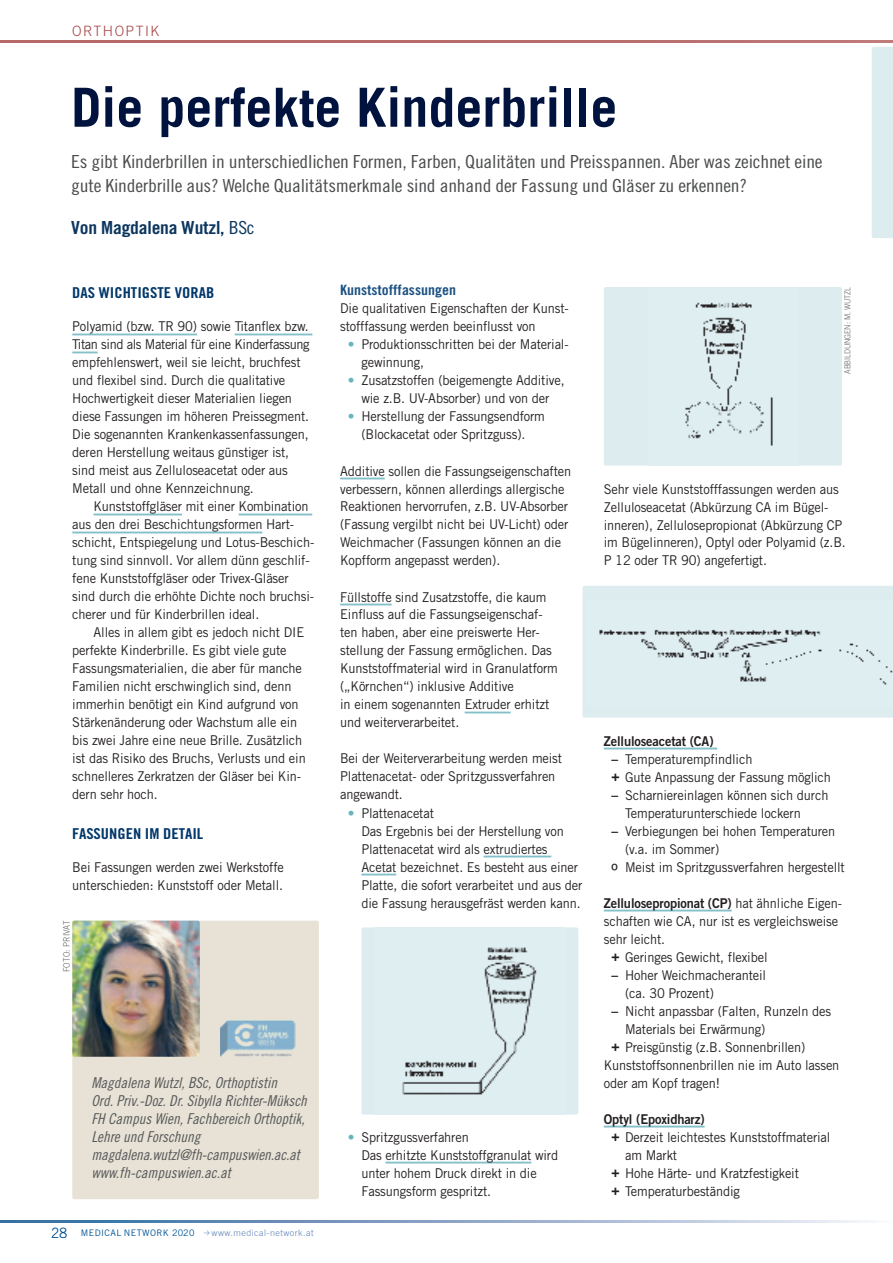
<style>
.page{position:relative;width:893px;height:1263px;background:#fff}
.page>*{position:absolute;margin:0;border:0;box-sizing:border-box;transform-origin:0 0}
.t1{font:700 54px "Trade Gothic";color:#00133e}
.t2{font:18px/24px "Trade Gothic Cond Eighteen";letter-spacing:-.01em;color:#4b4c4d;scale:1.1 1}
.t3{font:18px "Trade Gothic Bold Cond Twenty";letter-spacing:-.01em;color:#0c365e;scale:1.1 1}
.t4{font:15px/18px "Trade Gothic Cond Eighteen Obl";color:#57585a}
.t5{font:15px "Trade Gothic Bold Cond Twenty";color:#00376b;scale:1.1 1}
.t6{font:14.25px "Trade Gothic Bold Cond Twenty";color:#1a5082;scale:1.1 1}
.t7{font:300 14.25px "Trade Gothic";letter-spacing:.1em;color:#a64444}
.t8{font:13.5px/18px "Trade Gothic";letter-spacing:-.01em;color:#231f20;scale:.95 1}
.t9{font:13.5px "Trade Gothic Bold Two";letter-spacing:-.01em;color:#231f20;scale:.95 1}
.t10{font:300 9px "Trade Gothic";letter-spacing:.05em;color:#5d82b7}
.t11{font:9px "Trade Gothic";letter-spacing:.05em;color:#005495}
.t12{font:300 9px "Trade Gothic";letter-spacing:.025em;color:#636366;scale:.9 1}
.t13{font:300 8.25px "Trade Gothic";letter-spacing:-.01em;color:#636366;scale:.9 1}
.s1{font-family:"Trade Gothic Cond Eighteen"}
.s2{font-size:14.25px}
.s3{color:#66b4be}
.s4{font-weight:700}
.s5{font-size:21px}
.s6{font-family:"Trade Gothic"}
</style>
<div class="page">
<svg style="left:0;top:1220px;width:867px;height:2px;background:#8aa6c7"></svg>
<hr style="left:72px;top:334px;width:125px;height:1px;background:#83c0c9">
<hr style="left:235px;top:334px;width:77px;height:1px;background:#83c0c9">
<svg style="left:72px;top:352px;width:26px;height:1px"></svg>
<hr style="left:94px;top:514px;width:88px;height:1px;background:#83c0c9">
<hr style="left:239px;top:514px;width:73px;height:1px;background:#83c0c9">
<hr style="left:72px;top:532px;width:190px;height:1px;background:#83c0c9">
<hr style="left:340px;top:478px;width:45px;height:1px;background:#83c0c9">
<hr style="left:340px;top:604px;width:52px;height:1px;background:#83c0c9">
<hr style="left:465px;top:712px;width:46px;height:1px;background:#83c0c9">
<hr style="left:483px;top:856px;width:68px;height:1px;background:#83c0c9">
<hr style="left:361px;top:874px;width:35px;height:1px;background:#83c0c9">
<hr style="left:385px;top:1162px;width:146px;height:1px;background:#83c0c9">
<hr style="left:604px;top:748px;width:113px;height:1px;background:#83c0c9">
<hr style="left:604px;top:910px;width:128px;height:1px;background:#83c0c9">
<hr style="left:604px;top:1126px;width:101px;height:1px;background:#83c0c9">
<hr style="left:0;top:40px;width:893px;height:3px;background:#a64444">
<div style="left:72px;top:921px;width:247px;height:278px;background:#e7e2d5;border-radius:2px"></div>
<img style="left:72px;top:921px;width:128px;height:136px">
<img style="left:221px;top:1020px;width:75px;height:37px">
<div style="left:361px;top:927px;width:217px;height:187px;background:#dcecef;border-radius:2px"></div>
<img style="left:402px;top:947px;width:135px;height:148px">
<div style="left:604px;top:287px;width:238px;height:179px;background:#dcecef;border-radius:2px"></div>
<img style="left:685px;top:302px;width:88px;height:144px">
<div style="left:583px;top:586px;width:310px;height:132px;background:#dcecef"></div>
<img style="left:587px;top:601px;width:306px;height:106px">
<div style="left:872px;top:47px;width:21px;height:191px;background:#dcecef"></div>
<p class="t7" style="left:72px;top:23px;width:88px">ORTHOPTIK</p>
<h1 class="t1" style="left:71px;top:74px;width:548px">Die perfekte Kinderbrille</h1>
<h2 class="t2" style="left:71px;top:149px;width:685px">Es gibt Kinderbrillen in unterschiedlichen Formen, Farben, Qualitäten und Preisspannen. Aber was zeichnet eine gute Kinderbrille aus? Welche Qualitätsmerkmale sind anhand der Fassung und Gläser zu erkennen?</h2>
<h2 class="t3" style="left:71px;top:216px;width:168px">Von Magdalena Wutzl, <span class="s1">BSc</span></h2>
<p class="t5" style="left:72px;top:284px;width:131px">DAS WICHTIGSTE VORAB</p>
<p class="t8" style="left:72px;top:317px;width:251px">Polyamid (bzw. TR 90) sowie Titanflex bzw.<br>Titan sind als Material für eine Kinderfassung empfehlenswert, weil sie leicht, bruchfest und flexibel sind. Durch die qualitative Hochwertigkeit dieser Materialien liegen diese Fassungen im höheren Preissegment.<br>Die sogenannten Krankenkassenfassungen, deren Herstellung weitaus günstiger ist, sind meist aus Zelluloseacetat oder aus Metall und ohne Kennzeichnung.</p>
<p class="t8" style="left:72px;top:497px;width:256px;text-indent:21px">Kunststoffgläser mit einer Kombination aus den drei Beschichtungsformen Hart&shy;schicht, Entspiegelung und Lotus-Beschich&shy;tung sind sinnvoll. Vor allem dünn geschlif&shy;fene Kunststoffgläser oder Trivex-Gläser sind durch die erhöhte Dichte noch bruchsi&shy;cherer und für Kinderbrillen ideal.</p>
<p class="t8" style="left:72px;top:623px;width:247px;text-indent:21px">Alles in allem gibt es jedoch nicht DIE perfekte Kinderbrille. Es gibt viele gute Fassungsmaterialien, die aber für manche Familien nicht erschwinglich sind, denn immerhin benötigt ein Kind aufgrund von Stärkenänderung oder Wachstum alle ein bis zwei Jahre eine neue Brille. Zusätzlich ist das Risiko des Bruchs, Verlusts und ein schnelleres Zerkratzen der Gläser bei Kin&shy;dern sehr hoch.</p>
<p class="t5" style="left:72px;top:824px;width:121px">FASSUNGEN IM DETAIL</p>
<p class="t8" style="left:72px;top:857px;width:224px">Bei Fassungen werden zwei Werkstoffe unterschieden: Kunststoff oder Metall.</p>
<p class="t12" style="left:61px;top:972px;width:59px;rotate:-90deg">FOTO: PRIVAT</p>
<p class="t4" style="left:91px;top:1073px;width:217px">Magdalena Wutzl, BSc, Orthoptistin<br>Ord. Priv.-Doz. Dr. Sibylla Richter-Müksch FH Campus Wien, Fachbereich Orthoptik, Lehre und Forschung magdalena.wutzl@fh-campuswien.ac.at www.fh-campuswien.ac.at</p>
<p class="t11" style="left:51px;top:1227px;width:145px"><span class="s2">28</span> MEDICAL NETWORK 2020</p>
<p class="t10" style="left:212px;top:1227px;width:103px">www.medical-network.at</p>
<p class="t6" style="left:340px;top:282px;width:107px">Kunststofffassungen</p>
<p class="t8" style="left:340px;top:299px;width:242px">Die qualitativen Eigenschaften der Kunst&shy;stofffassung werden beeinflusst von</p>
<p class="t8" style="left:361px;top:335px;width:219px;text-indent:-14px"><span class="s3">•</span> Produktionsschritten bei der Material&shy;gewinnung,</p>
<p class="t8" style="left:348px;top:371px;width:230px;text-align:center"><span class="s3">•</span> Zusatzstoffen (beigemengte Additive, wie z.B. UV-Absorber) und von der</p>
<p class="t8" style="left:348px;top:407px;width:209px;text-align:center"><span class="s3">•</span> Herstellung der Fassungsendform (Blockacetat oder Spritzguss).</p>
<p class="t8" style="left:340px;top:461px;width:245px">Additive sollen die Fassungseigenschaften verbessern, können allerdings allergische Reaktionen hervorrufen, z.B. UV-Absorber (Fassung vergilbt nicht bei UV-Licht) oder Weichmacher (Fassungen können an die Kopfform angepasst werden).</p>
<p class="t8" style="left:340px;top:587px;width:231px">Füllstoffe sind Zusatzstoffe, die kaum Einfluss auf die Fassungseigenschaf&shy;ten haben, aber eine preiswerte Her&shy;stellung der Fassung ermöglichen. Das Kunststoffmaterial wird in Granulatform („Körnchen“) inklusive Additive<br>in einem sogenannten Extruder erhitzt und weiterverarbeitet.</p>
<p class="t8" style="left:340px;top:749px;width:235px">Bei der Weiterverarbeitung werden meist<br>Plattenacetat- oder Spritzgussverfahren angewandt.</p>
<p class="t8" style="left:361px;top:803px;width:234px;text-indent:-14px"><span class="s3">•</span> Plattenacetat<br>Das Ergebnis bei der Herstellung von Plattenacetat wird als extrudiertes Acetat bezeichnet. Es besteht aus einer Platte, die sofort verarbeitet und aus der die Fassung herausgefräst werden kann.</p>
<p class="t8" style="left:361px;top:1127px;width:209px;text-indent:-14px"><span class="s3">•</span> Spritzgussverfahren<br>Das erhitzte Kunststoffgranulat wird unter hohem Druck direkt in die<br>Fassungsform gespritzt.</p>
<p class="t13" style="left:843px;top:374px;width:98px;rotate:-90deg">ABBILDUNGEN: M. WUTZL</p>
<p class="t8" style="left:604px;top:479px;width:256px">Sehr viele Kunststofffassungen werden aus Zelluloseacetat (Abkürzung CA im Bügel&shy;inneren), Zellulosepropionat (Abkürzung CP im Bügelinneren), Optyl oder Polyamid (z.B.<br>P 12 oder TR 90) angefertigt.</p>
<p class="t9" style="left:604px;top:732px;width:117px">Zelluloseacetat (CA)</p>
<p class="t8" style="left:611px;top:749px;width:233px"><span class="s4">–</span> Temperaturempfindlich<br><span class="s4">+</span> Gute Anpassung der Fassung möglich</p>
<p class="t8" style="left:625px;top:785px;width:216px;text-indent:-14px"><span class="s4">–</span> Scharniereinlagen können sich durch<br>Temperaturunterschiede lockern</p>
<p class="t8" style="left:611px;top:821px;width:237px"><span class="s4">–</span> Verbiegungen bei hohen Temperaturen</p>
<p class="t8" style="left:625px;top:839px;width:101px">(v.a. im Sommer)</p>
<p class="t8" style="left:611px;top:857px;width:247px"><span class="s5">º</span> Meist im Spritzgussverfahren hergestellt</p>
<p class="t9" style="left:604px;top:894px;width:252px">Zellulosepropionat (CP) <span class="s6">hat ähnliche Eigen-</span></p>
<p class="t8" style="left:604px;top:911px;width:248px">schaften wie CA, nur ist es vergleichsweise</p>
<p class="t8" style="left:604px;top:929px;width:66px">sehr leicht.</p>
<p class="t8" style="left:611px;top:947px;width:166px"><span class="s4">+</span> Geringes Gewicht, flexibel</p>
<p class="t8" style="left:625px;top:965px;width:150px;text-indent:-14px"><span class="s4">–</span> Hoher Weichmacheranteil (ca. 30 Prozent)</p>
<p class="t8" style="left:611px;top:1001px;width:233px"><span class="s4">–</span> Nicht anpassbar (Falten, Runzeln des</p>
<p class="t8" style="left:625px;top:1019px;width:149px">Materials bei Erwärmung)</p>
<p class="t8" style="left:611px;top:1037px;width:206px"><span class="s4">+</span> Preisgünstig (z.B. Sonnenbrillen)</p>
<p class="t8" style="left:604px;top:1055px;width:249px">Kunststoffsonnenbrillen nie im Auto lassen</p>
<p class="t8" style="left:604px;top:1073px;width:124px">oder am Kopf tragen!</p>
<p class="t9" style="left:604px;top:1110px;width:108px">Optyl (Epoxidharz)</p>
<p class="t8" style="left:611px;top:1127px;width:232px"><span class="s4">+</span> Derzeit leichtestes Kunststoffmaterial</p>
<p class="t8" style="left:625px;top:1145px;width:56px">am Markt</p>
<p class="t8" style="left:611px;top:1163px;width:199px"><span class="s4">+</span> Hohe Härte- und Kratzfestigkeit</p>
<p class="t8" style="left:611px;top:1181px;width:137px"><span class="s4">+</span> Temperaturbeständig</p>
</div>
